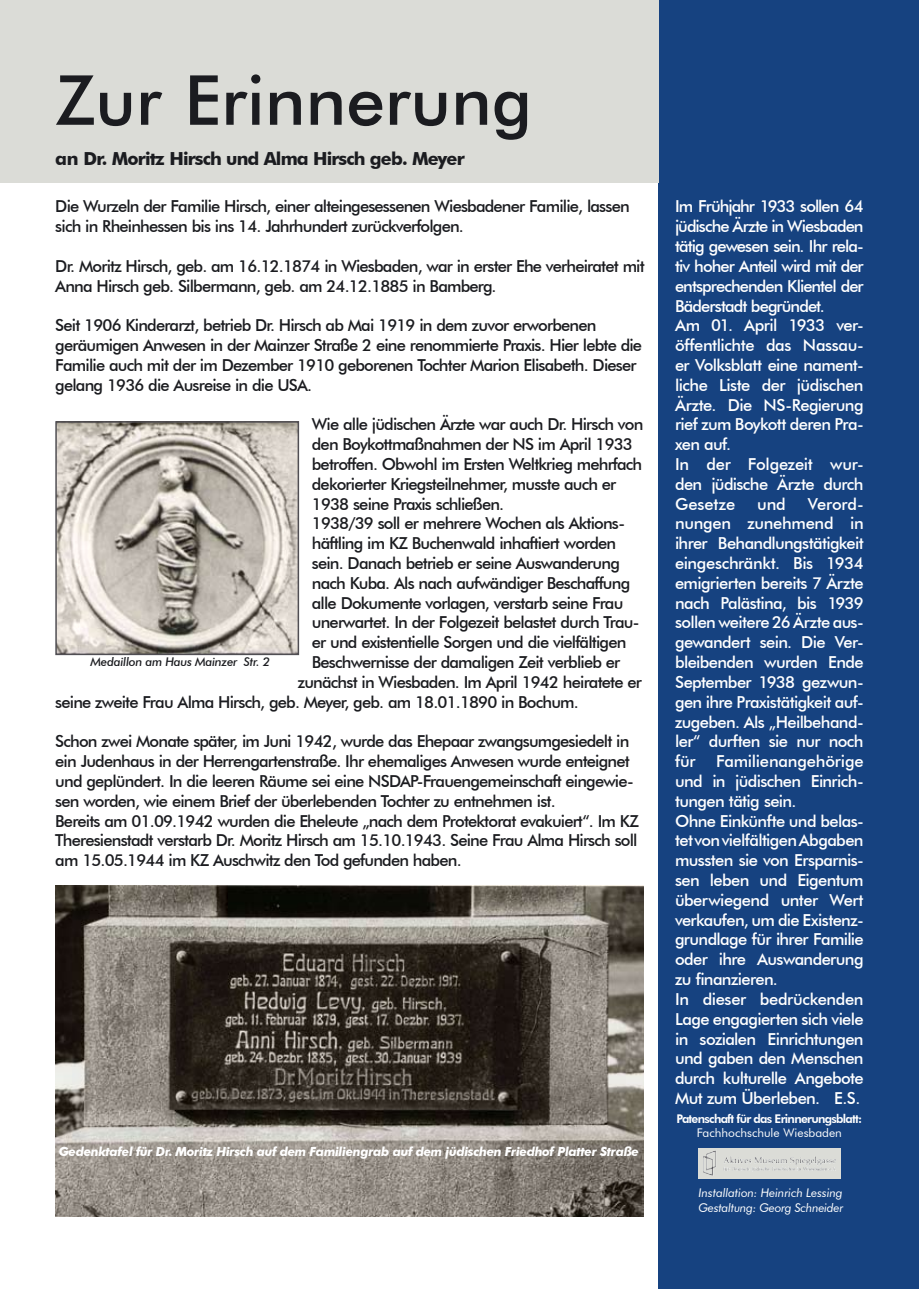
<style>
.page{position:relative;width:919px;height:1289px;background:#fff}
.page>*{position:absolute;margin:0;border:0;box-sizing:border-box;transform-origin:0 0}
.t1{font:500 69px "Futura BT";color:#1b1c20}
.t2{font:700 18px "Futura BT";letter-spacing:-.05em;color:#1b1c20}
.t3{font:500 16.5px/19.8px "Futura BT";letter-spacing:-.05em;color:#1b1c20}
.t4{font:500 16.5px/19.8px "Futura BT";letter-spacing:-.04em;color:#fff}
.t5{font:italic 700 12.6px "Futura BT";letter-spacing:-.03em;color:#fff}
.t6{font:italic 12px/15px "Futura BT";letter-spacing:-.01em;color:#fff}
.t7{font:800 12px "Futura BT";letter-spacing:-.06em;color:#fff}
.t8{font:italic 500 12px "Futura BT";letter-spacing:-.02em;color:#1b1c20}
.t9{font:12px "Futura BT";color:#fff}
</style>
<div class="page">
<div style="left:658px;top:0;width:260px;height:1288px;background:#164280"></div>
<div style="left:0;top:0;width:658px;height:183px;background:#dbdcd7"></div>
<div style="left:698px;top:1148px;width:142px;height:30px;background:#dbdcd7"></div>
<img style="left:703px;top:1150px;width:118px;height:25px">
<img style="left:58px;top:424px;width:238px;height:228px">
<div style="left:55px;top:421px;width:244px;height:234px;border:2px solid #504e53"></div>
<img style="left:55px;top:885px;width:588px;height:331px">
<h1 class="t1" style="left:55px;top:58px;width:478px">Zur Erinnerung</h1>
<p class="t2" style="left:55px;top:148px;width:411px">an Dr. Moritz Hirsch und Alma Hirsch geb. Meyer</p>
<p class="t3" style="left:55px;top:196px;width:576px">Die Wurzeln der Familie Hirsch, einer alteingesessenen Wiesbadener Familie, lassen sich in Rheinhessen bis ins 14. Jahrhundert zurückverfolgen.</p>
<p class="t3" style="left:55px;top:256px;width:591px">Dr. Moritz Hirsch, geb. am 16.12.1874 in Wiesbaden, war in erster Ehe verheiratet mit<br>Anna Hirsch geb. Silbermann, geb. am 24.12.1885 in Bamberg.</p>
<p class="t3" style="left:55px;top:315px;width:588px">Seit 1906 Kinderarzt, betrieb Dr. Hirsch ab Mai 1919 in dem zuvor erworbenen geräumigen Anwesen in der Mainzer Straße 2 eine renommierte Praxis. Hier lebte die Familie auch mit der im Dezember 1910 geborenen Tochter Marion Elisabeth. Dieser gelang 1936 die Ausreise in die USA.</p>
<p class="t3" style="left:312px;top:414px;width:333px">Wie alle jüdischen Ärzte war auch Dr. Hirsch von</p>
<p class="t3" style="left:312px;top:434px;width:322px">den Boykottmaßnahmen der NS im April 1933</p>
<p class="t3" style="left:312px;top:454px;width:332px">betroffen. Obwohl im Ersten Weltkrieg mehrfach</p>
<p class="t3" style="left:312px;top:474px;width:306px">dekorierter Kriegsteilnehmer, musste auch er</p>
<p class="t3" style="left:312px;top:493px;width:194px">1938 seine Praxis schließen.</p>
<p class="t3" style="left:312px;top:513px;width:315px">1938/39 soll er mehrere Wochen als Aktions-</p>
<p class="t3" style="left:312px;top:533px;width:306px">häftling im KZ Buchenwald inhaftiert worden</p>
<p class="t3" style="left:312px;top:553px;width:309px">sein. Danach betrieb er seine Auswanderung</p>
<p class="t3" style="left:312px;top:573px;width:320px">nach Kuba. Als nach aufwändiger Beschaffung</p>
<p class="t3" style="left:312px;top:592px;width:313px">alle Dokumente vorlagen, verstarb seine Frau</p>
<p class="t3" style="left:312px;top:612px;width:329px">unerwartet. In der Folgezeit belastet durch Trau-</p>
<p class="t3" style="left:312px;top:632px;width:316px">er und existentielle Sorgen und die vielfältigen</p>
<p class="t3" style="left:312px;top:652px;width:310px">Beschwernisse der damaligen Zeit verblieb er</p>
<p class="t3" style="left:298px;top:672px;width:345px">zunächst in Wiesbaden. Im April 1942 heiratete er</p>
<p class="t3" style="left:55px;top:691px;width:525px">seine zweite Frau Alma Hirsch, geb. Meyer, geb. am 18.01.1890 in Bochum.</p>
<p class="t3" style="left:55px;top:731px;width:585px">Schon zwei Monate später, im Juni 1942, wurde das Ehepaar zwangsumgesiedelt in ein Judenhaus in der Herrengartenstraße. Ihr ehemaliges Anwesen wurde enteignet und geplündert. In die leeren Räume sei eine NSDAP-Frauengemeinschaft eingewie&shy;sen worden, wie einem Brief der überlebenden Tochter zu entnehmen ist.<br>Bereits am 01.09.1942 wurden die Eheleute „nach dem Protektorat evakuiert“. Im KZ Theresienstadt verstarb Dr. Moritz Hirsch am 15.10.1943. Seine Frau Alma Hirsch soll am 15.05.1944 im KZ Auschwitz den Tod gefunden haben.</p>
<p class="t8" style="left:90px;top:654px;width:181px">Medaillon am Haus Mainzer Str. 2</p>
<p class="t5" style="left:59px;top:1144px;width:582px">Gedenktafel für Dr. Moritz Hirsch auf dem Familiengrab auf dem jüdischen Friedhof Platter Straße</p>
<p class="t4" style="left:675px;top:196px;width:190px">Im Frühjahr 1933 sollen 64 jüdische Ärzte in Wiesbaden tätig gewesen sein. Ihr rela&shy;tiv hoher Anteil wird mit der entsprechenden Klientel der<br>Bäderstadt begründet.<br>Am 01. April 1933 ver&shy;öffentlichte das Nassau&shy;er Volksblatt eine nament&shy;liche Liste der jüdischen<br>Ärzte. Die NS-Regierung rief zum Boykott deren Pra&shy;xen auf.<br>In der Folgezeit wur&shy;den jüdische Ärzte durch<br>Gesetze</p>
<p class="t4" style="left:675px;top:493px;width:190px;text-indent:133px">Verord&shy;nungen zunehmend in ihrer Behandlungstätigkeit eingeschränkt. Bis 1934 emigrierten bereits 7 Ärzte nach Palästina, bis 1939 sollen weitere 26 Ärzte aus&shy;gewandert sein. Die Ver&shy;bleibenden wurden Ende<br>September 1938 gezwun&shy;gen ihre Praxistätigkeit auf&shy;zugeben. Als „Heilbehand&shy;ler“ durften sie nur noch für Familienangehörige und in jüdischen Einrich&shy;tungen tätig sein.<br>Ohne Einkünfte und belas&shy;tet von vielfältigen Abgaben mussten sie von Ersparnis&shy;sen leben und Eigentum überwiegend unter Wert verkaufen, um die Existenz&shy;grundlage für ihrer Familie oder ihre Auswanderung zu finanzieren.<br>In dieser bedrückenden<br>Lage engagierten sich viele in sozialen Einrichtungen und gaben den Menschen durch kulturelle Angebote<br>Mut zum Überleben. E.S.</p>
<p class="t4" style="left:757px;top:493px;width:30px">und</p>
<p class="t7" style="left:676px;top:1111px;width:187px">Patenschaft für das Erinnerungsblatt:</p>
<p class="t9" style="left:696px;top:1125px;width:147px">Fachhochschule Wiesbaden</p>
<p class="t6" style="left:698px;top:1185px;width:146px">Installation: Heinrich Lessing<br>Gestaltung: Georg Schneider</p>
</div>
